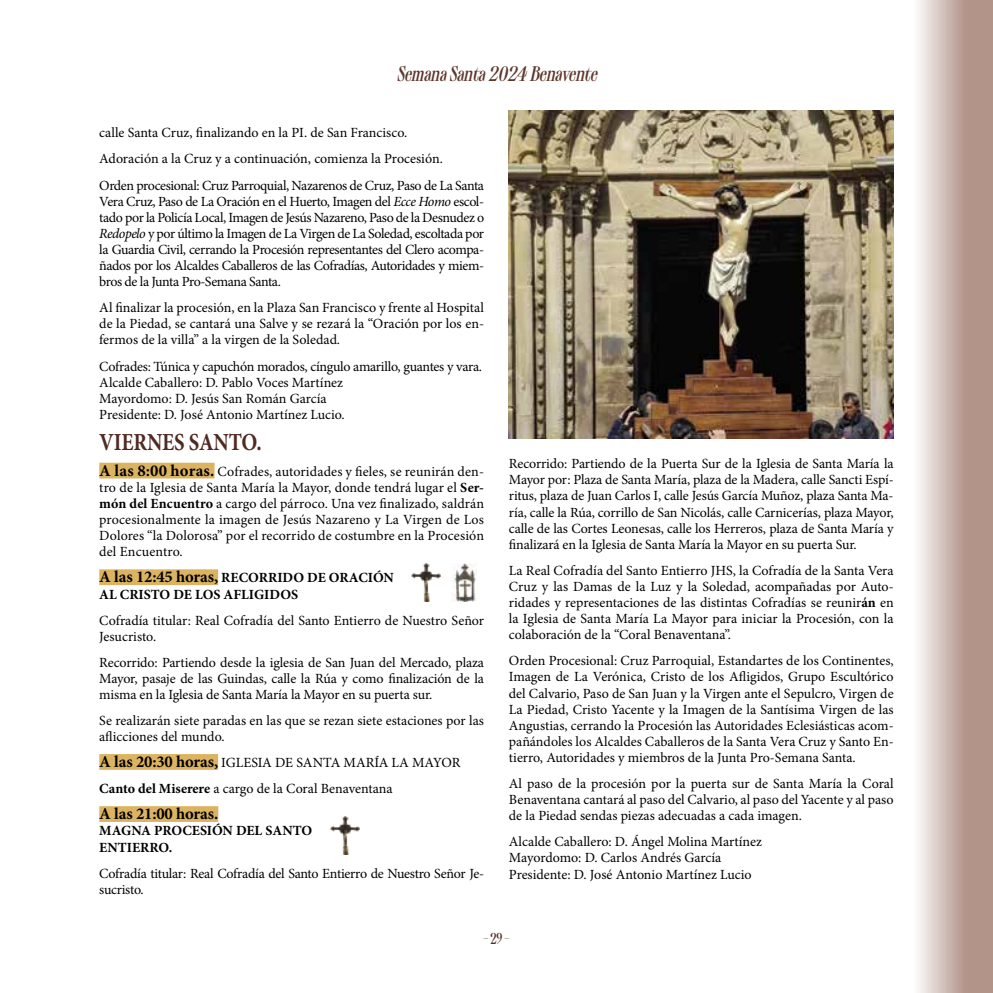
<style>
.page{position:relative;width:993px;height:993px;background:#fff}
.page>*{position:absolute;margin:0;border:0;box-sizing:border-box;transform-origin:0 0}
.t1{font:700 24.5px "Minion Pro";letter-spacing:-.01em;color:#512921;scale:.85 1}
.t2{font:italic 21px "Toy";color:#5e372b}
.t3{font:700 16.62px "Minion Pro";letter-spacing:-.01em;color:#000}
.t4{font:15.75px "Toy";color:#512921;scale:.9 1}
.t5{font:14px/16.1px "Minion Pro";letter-spacing:-.005em;color:#000;text-align:justify}
.t6{font:700 14px/16.1px "Minion Pro";color:#000}
.s1{font-style:italic}
.s2{font-weight:700;font-size:16.62px}
.s3{font-weight:700}
.s4{font-size:16.62px}
</style>
<div class="page">
<svg style="left:918px;top:0;width:74px;height:992px"></svg>
<div style="left:99px;top:462px;width:115px;height:16px;background:#dcb360"></div>
<div style="left:99px;top:569px;width:119px;height:16px;background:#dcb360"></div>
<div style="left:99px;top:753px;width:119px;height:16px;background:#dcb360"></div>
<div style="left:99px;top:805px;width:119px;height:16px;background:#dcb360"></div>
<img style="left:508px;top:111px;width:385px;height:327px">
<img style="left:451px;top:563px;width:25px;height:38px">
<img style="left:411px;top:563px;width:29px;height:38px">
<img style="left:330px;top:816px;width:29px;height:38px">
<h2 class="t2" style="left:396px;top:62px;width:206px">SemanaSanta2024 Benavente</h2>
<p class="t5" style="left:99px;top:120px;width:386px;line-height:26.1px;text-align:left">calle Santa Cruz, finalizando en la PI. de San Francisco.<br>Adoración a la Cruz y a continuación, comienza la Procesión.<br>Orden procesional: Cruz Parroquial, Nazarenos de Cruz, Paso de La Santa</p>
<p class="t5" style="left:99px;top:193px;width:386px">Vera Cruz, Paso de La Oración en el Huerto, Imagen del <span class="s1">Ecce Homo</span> escol&shy;tado por la Policía Local, Imagen de Jesús Nazareno, Paso de la Desnudez o <span class="s1">Redopelo</span> y por último la Imagen de La Virgen de La Soledad, escoltada por la Guardia Civil, cerrando la Procesión representantes del Clero acompa&shy;ñados por los Alcaldes Caballeros de las Cofradías, Autoridades y miem&shy;bros de la Junta Pro-Semana Santa.</p>
<p class="t5" style="left:99px;top:300px;width:386px">Al finalizar la procesión, en la Plaza San Francisco y frente al Hospital de la Piedad, se cantará una Salve y se rezará la “Oración por los en&shy;fermos de la villa” a la virgen de la Soledad.</p>
<p class="t5" style="left:99px;top:358px;width:384px;text-align:left">Cofrades: Túnica y capuchón morados, cíngulo amarillo, guantes y vara.<br>Alcalde Caballero: D. Pablo Voces Martínez<br>Mayordomo: D. Jesús San Román García<br>Presidente: D. José Antonio Martínez Lucio.</p>
<h1 class="t1" style="left:99px;top:424px;width:193px">VIERNES SANTO.</h1>
<p class="t5" style="left:99px;top:463px;width:386px"><span class="s2">A las 8:00 horas.</span> Cofrades, autoridades y fieles, se reunirán den&shy;tro de la Iglesia de Santa María la Mayor, donde tendrá lugar el <span class="s3">Ser&shy;món del Encuentro</span> a cargo del párroco. Una vez finalizado, saldrán procesionalmente la imagen de Jesús Nazareno y La Virgen de Los Dolores “la Dolorosa” por el recorrido de costumbre en la Procesión del Encuentro.</p>
<p class="t6" style="left:99px;top:569px;width:296px"><span class="s4">A las 12:45 horas,</span> RECORRIDO DE ORACIÓN<br>AL CRISTO DE LOS AFLIGIDOS</p>
<p class="t5" style="left:99px;top:612px;width:386px">Cofradía titular: Real Cofradía del Santo Entierro de Nuestro Señor<br>Jesucristo.</p>
<p class="t5" style="left:99px;top:654px;width:386px">Recorrido: Partiendo desde la iglesia de San Juan del Mercado, plaza Mayor, pasaje de las Guindas, calle la Rúa y como finalización de la misma en la Iglesia de Santa María la Mayor en su puerta sur.</p>
<p class="t5" style="left:99px;top:712px;width:386px">Se realizarán siete paradas en las que se rezan siete estaciones por las aflicciones del mundo.</p>
<p class="t5" style="left:99px;top:749px;width:362px;line-height:26.1px"><span class="s2">A las 20:30 horas,</span> IGLESIA DE SANTA MARÍA LA MAYOR<br><span class="s3">Canto del Miserere</span> a cargo de la Coral Benaventana</p>
<p class="t3" style="left:99px;top:802px;width:120px">A las 21:00 horas.</p>
<p class="t6" style="left:99px;top:822px;width:214px">MAGNA PROCESIÓN DEL SANTO<br>ENTIERRO.</p>
<p class="t5" style="left:99px;top:864px;width:386px">Cofradía titular: Real Cofradía del Santo Entierro de Nuestro Señor Je&shy;sucristo.</p>
<p class="t5" style="left:508px;top:455px;width:386px">Recorrido: Partiendo de la Puerta Sur de la Iglesia de Santa María la Mayor por: Plaza de Santa María, plaza de la Madera, calle Sancti Espí&shy;ritus, plaza de Juan Carlos I, calle Jesús García Muñoz, plaza Santa Ma&shy;ría, calle la Rúa, corrillo de San Nicolás, calle Carnicerías, plaza Mayor, calle de las Cortes Leonesas, calle los Herreros, plaza de Santa María y finalizará en la Iglesia de Santa María la Mayor en su puerta Sur.</p>
<p class="t5" style="left:508px;top:562px;width:386px">La Real Cofradía del Santo Entierro JHS, la Cofradía de la Santa Vera Cruz y las Damas de la Luz y la Soledad, acompañadas por Auto&shy;ridades y representaciones de las distintas Cofradías se reunir<span class="s3">án</span> en la Iglesia de Santa María La Mayor para iniciar la Procesión, con la colaboración de la “Coral Benaventana”.</p>
<p class="t5" style="left:508px;top:652px;width:386px">Orden Procesional: Cruz Parroquial, Estandartes de los Continentes, Imagen de La Verónica, Cristo de los Afligidos, Grupo Escultórico del Calvario, Paso de San Juan y la Virgen ante el Sepulcro, Virgen de La Piedad, Cristo Yacente y la Imagen de la Santísima Virgen de las Angustias, cerrando la Procesión las Autoridades Eclesiásticas acom&shy;pañándoles los Alcaldes Caballeros de la Santa Vera Cruz y Santo En&shy;tierro, Autoridades y miembros de la Junta Pro-Semana Santa.</p>
<p class="t5" style="left:508px;top:775px;width:386px">Al paso de la procesión por la puerta sur de Santa María la Coral Benaventana cantará al paso del Calvario, al paso del Yacente y al paso de la Piedad sendas piezas adecuadas a cada imagen.</p>
<p class="t5" style="left:508px;top:833px;width:254px;text-align:left">Alcalde Caballero: D. Ángel Molina Martínez<br>Mayordomo: D. Carlos Andrés García<br>Presidente: D. José Antonio Martínez Lucio</p>
<p class="t4" style="left:483px;top:929px;width:31px">– 29 –</p>
</div>
